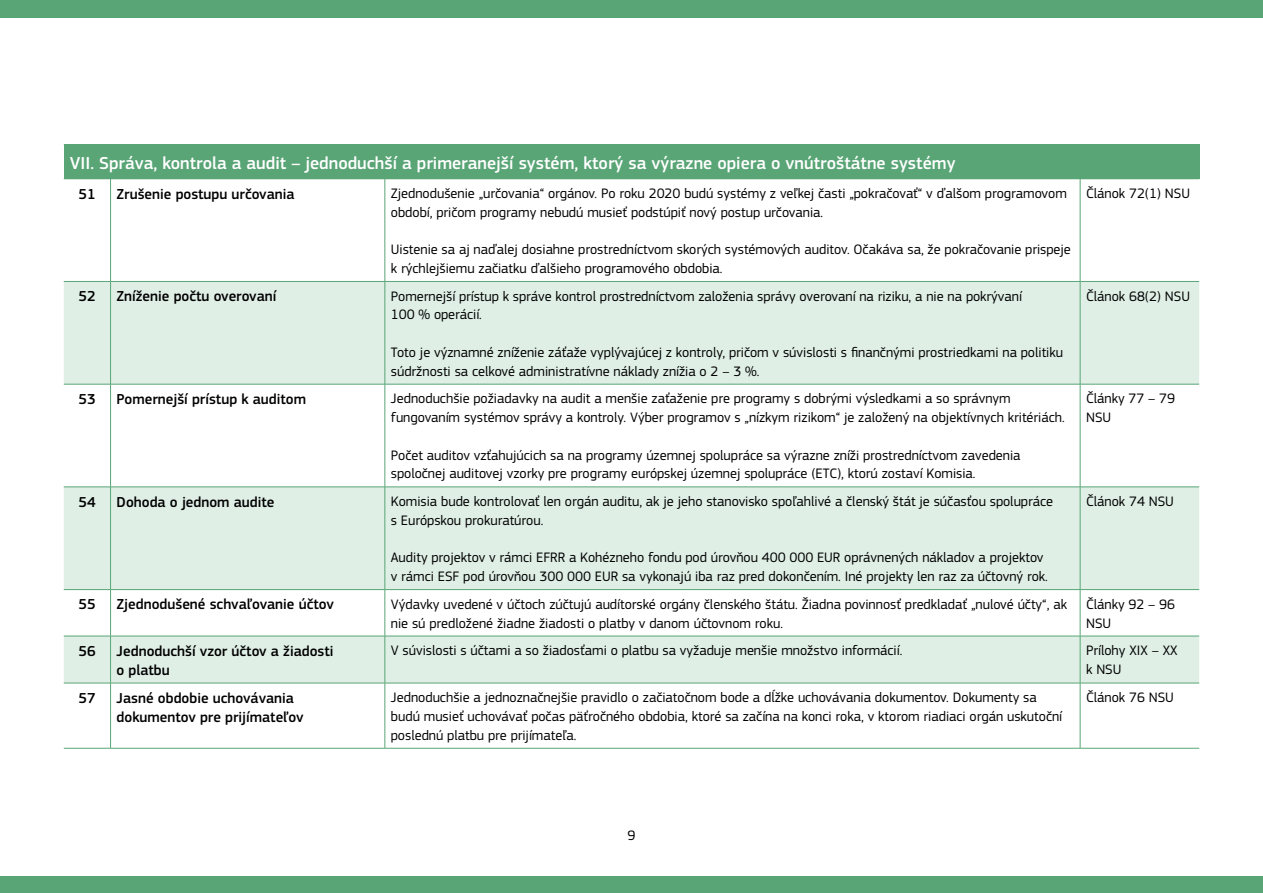
<style>
.page{position:relative;width:1263px;height:893px;background:#fff}
.page>*{position:absolute;margin:0;border:0;box-sizing:border-box;transform-origin:0 0}
.t1{font:500 18px "EC Square Sans Pro";color:#fff}
.t2{font:500 15px/18.8px "EC Square Sans Pro";color:#000}
.t3{font:14.25px/18.8px "EC Square Sans Pro";color:#000}
</style>
<div class="page">
<div style="left:0;top:0;width:1263px;height:17px;background:#59a576"></div>
<div style="left:0;top:876px;width:1263px;height:17px;background:#59a576"></div>
<div style="left:64px;top:145px;width:1135px;height:34px;background:#59a576"></div>
<svg style="left:64px;top:282px;width:1135px;height:401px;fill:#dfefe6"></svg>
<hr style="left:64px;top:144px;width:47px;height:1px;background:#59a576">
<hr style="left:111px;top:144px;width:274px;height:1px;background:#59a576">
<hr style="left:385px;top:144px;width:695px;height:1px;background:#59a576">
<hr style="left:1080px;top:144px;width:119px;height:1px;background:#59a576">
<hr style="left:110px;top:179px;width:1px;height:102px;background:#59a576">
<hr style="left:385px;top:179px;width:1px;height:102px;background:#59a576">
<hr style="left:64px;top:281px;width:47px;height:1px;background:#59a576">
<hr style="left:111px;top:281px;width:274px;height:1px;background:#59a576">
<hr style="left:110px;top:282px;width:1px;height:102px;background:#59a576">
<hr style="left:385px;top:281px;width:695px;height:1px;background:#59a576">
<hr style="left:385px;top:282px;width:1px;height:102px;background:#59a576">
<hr style="left:1080px;top:281px;width:119px;height:1px;background:#59a576">
<hr style="left:64px;top:384px;width:47px;height:1px;background:#59a576">
<hr style="left:111px;top:384px;width:274px;height:1px;background:#59a576">
<hr style="left:110px;top:384px;width:1px;height:103px;background:#59a576">
<hr style="left:385px;top:384px;width:695px;height:1px;background:#59a576">
<hr style="left:385px;top:384px;width:1px;height:103px;background:#59a576">
<hr style="left:1080px;top:384px;width:119px;height:1px;background:#59a576">
<hr style="left:64px;top:487px;width:47px;height:1px;background:#59a576">
<hr style="left:111px;top:487px;width:274px;height:1px;background:#59a576">
<hr style="left:110px;top:487px;width:1px;height:102px;background:#59a576">
<hr style="left:385px;top:487px;width:695px;height:1px;background:#59a576">
<hr style="left:385px;top:487px;width:1px;height:102px;background:#59a576">
<hr style="left:1080px;top:487px;width:119px;height:1px;background:#59a576">
<hr style="left:64px;top:589px;width:47px;height:1px;background:#59a576">
<hr style="left:111px;top:589px;width:274px;height:1px;background:#59a576">
<hr style="left:110px;top:590px;width:1px;height:46px;background:#59a576">
<hr style="left:385px;top:589px;width:695px;height:1px;background:#59a576">
<hr style="left:385px;top:590px;width:1px;height:46px;background:#59a576">
<hr style="left:1080px;top:589px;width:119px;height:1px;background:#59a576">
<hr style="left:64px;top:636px;width:47px;height:1px;background:#59a576">
<hr style="left:111px;top:636px;width:274px;height:1px;background:#59a576">
<hr style="left:110px;top:636px;width:1px;height:47px;background:#59a576">
<hr style="left:385px;top:636px;width:695px;height:1px;background:#59a576">
<hr style="left:385px;top:636px;width:1px;height:47px;background:#59a576">
<hr style="left:1080px;top:636px;width:119px;height:1px;background:#59a576">
<hr style="left:64px;top:683px;width:47px;height:1px;background:#59a576">
<hr style="left:111px;top:683px;width:274px;height:1px;background:#59a576">
<hr style="left:110px;top:683px;width:1px;height:65px;background:#59a576">
<hr style="left:385px;top:683px;width:695px;height:1px;background:#59a576">
<hr style="left:385px;top:683px;width:1px;height:65px;background:#59a576">
<hr style="left:1080px;top:683px;width:119px;height:1px;background:#59a576">
<hr style="left:64px;top:748px;width:47px;height:1px;background:#59a576">
<hr style="left:111px;top:748px;width:274px;height:1px;background:#59a576">
<hr style="left:385px;top:748px;width:695px;height:1px;background:#59a576">
<hr style="left:1080px;top:748px;width:119px;height:1px;background:#59a576">
<hr style="left:1080px;top:179px;width:1px;height:102px;background:#59a576">
<hr style="left:1080px;top:282px;width:1px;height:102px;background:#59a576">
<hr style="left:1080px;top:384px;width:1px;height:103px;background:#59a576">
<hr style="left:1080px;top:487px;width:1px;height:102px;background:#59a576">
<hr style="left:1080px;top:590px;width:1px;height:46px;background:#59a576">
<hr style="left:1080px;top:636px;width:1px;height:47px;background:#59a576">
<hr style="left:1080px;top:683px;width:1px;height:65px;background:#59a576">
<p class="t1" style="left:70px;top:152px;width:887px">VII. Správa, kontrola a audit – jednoduchší a primeranejší systém, ktorý sa výrazne opiera o vnútroštátne systémy</p>
<p class="t2" style="left:79px;top:184px;width:19px">51</p>
<p class="t2" style="left:117px;top:184px;width:180px">Zrušenie postupu určovania</p>
<p class="t3" style="left:391px;top:184px;width:677px">Zjednodušenie „určovania“ orgánov. Po roku 2020 budú systémy z veľkej časti „pokračovať“ v ďalšom programovom období, pričom programy nebudú musieť podstúpiť nový postup určovania.</p>
<p class="t3" style="left:391px;top:240px;width:681px">Uistenie sa aj naďalej dosiahne prostredníctvom skorých systémových auditov. Očakáva sa, že pokračovanie prispeje k rýchlejšiemu začiatku ďalšieho programového obdobia.</p>
<p class="t2" style="left:79px;top:287px;width:19px">52</p>
<p class="t2" style="left:117px;top:287px;width:161px">Zníženie počtu overovaní</p>
<p class="t3" style="left:391px;top:287px;width:632px">Pomernejší prístup k správe kontrol prostredníctvom založenia správy overovaní na riziku, a nie na pokrývaní<br>100 % operácií.</p>
<p class="t3" style="left:391px;top:343px;width:674px">Toto je významné zníženie záťaže vyplývajúcej z kontroly, pričom v súvislosti s finančnými prostriedkami na politiku súdržnosti sa celkové administratívne náklady znížia o 2 – 3 %.</p>
<p class="t2" style="left:79px;top:390px;width:19px">53</p>
<p class="t2" style="left:117px;top:390px;width:191px">Pomernejší prístup k auditom</p>
<p class="t3" style="left:391px;top:389px;width:675px">Jednoduchšie požiadavky na audit a menšie zaťaženie pre programy s dobrými výsledkami a so správnym fungovaním systémov správy a kontroly. Výber programov s „nízkym rizikom“ je založený na objektívnych kritériách.</p>
<p class="t3" style="left:391px;top:446px;width:631px">Počet auditov vzťahujúcich sa na programy územnej spolupráce sa výrazne zníži prostredníctvom zavedenia spoločnej auditovej vzorky pre programy európskej územnej spolupráce (ETC), ktorú zostaví Komisia.</p>
<p class="t2" style="left:79px;top:493px;width:19px">54</p>
<p class="t2" style="left:117px;top:493px;width:160px">Dohoda o jednom audite</p>
<p class="t3" style="left:391px;top:492px;width:664px">Komisia bude kontrolovať len orgán auditu, ak je jeho stanovisko spoľahlivé a členský štát je súčasťou spolupráce s Európskou prokuratúrou.</p>
<p class="t3" style="left:391px;top:548px;width:658px">Audity projektov v rámci EFRR a Kohézneho fondu pod úrovňou 400 000 EUR oprávnených nákladov a projektov v rámci ESF pod úrovňou 300 000 EUR sa vykonajú iba raz pred dokončením. Iné projekty len raz za účtovný rok.</p>
<p class="t3" style="left:1086px;top:184px;width:105px">Článok 72(1) NSU</p>
<p class="t3" style="left:1086px;top:287px;width:105px">Článok 68(2) NSU</p>
<p class="t3" style="left:1086px;top:389px;width:90px">Články 77 – 79<br>NSU</p>
<p class="t3" style="left:1086px;top:492px;width:89px">Článok 74 NSU</p>
<p class="t2" style="left:79px;top:595px;width:19px">55</p>
<p class="t2" style="left:117px;top:595px;width:219px">Zjednodušené schvaľovanie účtov</p>
<p class="t3" style="left:391px;top:595px;width:678px">Výdavky uvedené v účtoch zúčtujú audítorské orgány členského štátu. Žiadna povinnosť predkladať „nulové účty“, ak nie sú predložené žiadne žiadosti o platby v danom účtovnom roku.</p>
<p class="t3" style="left:1086px;top:595px;width:90px">Články 92 – 96<br>NSU</p>
<p class="t2" style="left:79px;top:642px;width:19px">56</p>
<p class="t2" style="left:117px;top:642px;width:219px">Jednoduchší vzor účtov a žiadosti o platbu</p>
<p class="t3" style="left:391px;top:641px;width:513px">V súvislosti s účtami a so žiadosťami o platbu sa vyžaduje menšie množstvo informácií.</p>
<p class="t3" style="left:1086px;top:641px;width:93px">Prílohy XIX – XX k NSU</p>
<p class="t2" style="left:79px;top:689px;width:19px">57</p>
<p class="t2" style="left:117px;top:689px;width:189px">Jasné obdobie uchovávania dokumentov pre prijímateľov</p>
<p class="t3" style="left:391px;top:688px;width:673px">Jednoduchšie a jednoznačnejšie pravidlo o začiatočnom bode a dĺžke uchovávania dokumentov. Dokumenty sa budú musieť uchovávať počas päťročného obdobia, ktoré sa začína na konci roka, v ktorom riadiaci orgán uskutoční poslednú platbu pre prijímateľa.</p>
<p class="t3" style="left:1086px;top:688px;width:89px">Článok 76 NSU</p>
<p class="t3" style="left:627px;top:826px;width:9px">9</p>
</div>
